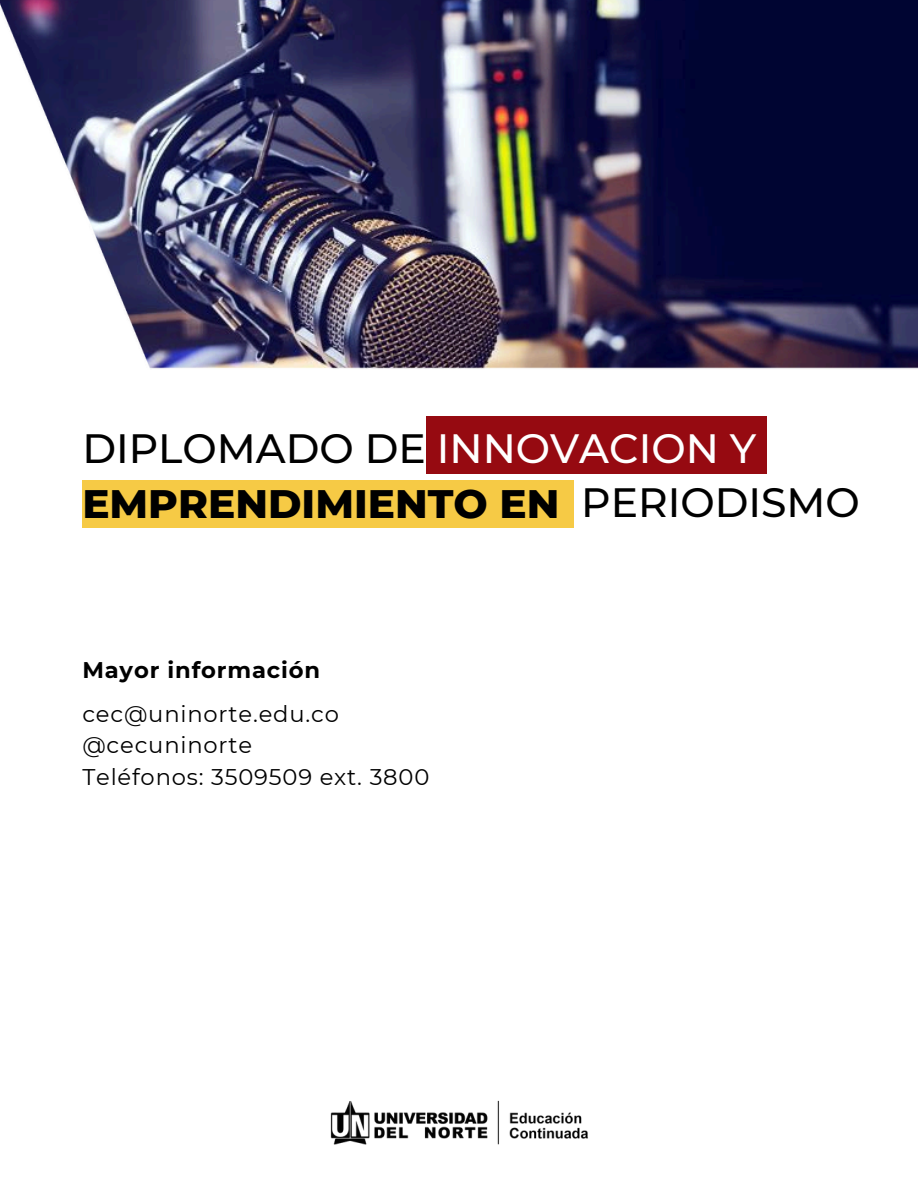
<style>
.page{position:relative;width:918px;height:1188px;background:#fff}
.page>*{position:absolute;margin:0;border:0;box-sizing:border-box;transform-origin:0 0}
.t1{font:500 40.8px "Montserrat";color:#000}
.t2{font:800 40.5px "Montserrat";color:#000}
.t3{font:22.65px "Montserrat";letter-spacing:.035em;color:#000}
.t4{font:700 22.65px "Montserrat";letter-spacing:.035em;color:#000}
.s1{color:#fff}
</style>
<div class="page">
<img style="left:0;top:0;width:918px;height:528px">
<img style="left:330px;top:1100px;width:258px;height:45px">
<div style="left:426px;top:416px;width:341px;height:58px;background:#960a11"></div>
<div style="left:82px;top:480px;width:492px;height:47px;background:#f6ca45"></div>
<h1 class="t1" style="left:82px;top:424px;width:675px">DIPLOMADO DE <span class="s1">INNOVACION Y</span></h1>
<h2 class="t2" style="left:82px;top:479px;width:479px">EMPRENDIMIENTO EN</h2>
<h1 class="t1" style="left:581px;top:477px;width:280px">PERIODISMO</h1>
<p class="t4" style="left:82px;top:656px;width:239px">Mayor información</p>
<p class="t3" style="left:82px;top:700px;width:258px">cec@uninorte.edu.co</p>
<p class="t3" style="left:82px;top:731px;width:171px">@cecuninorte</p>
<p class="t3" style="left:82px;top:763px;width:349px">Teléfonos: 3509509 ext. 3800</p>
</div>
